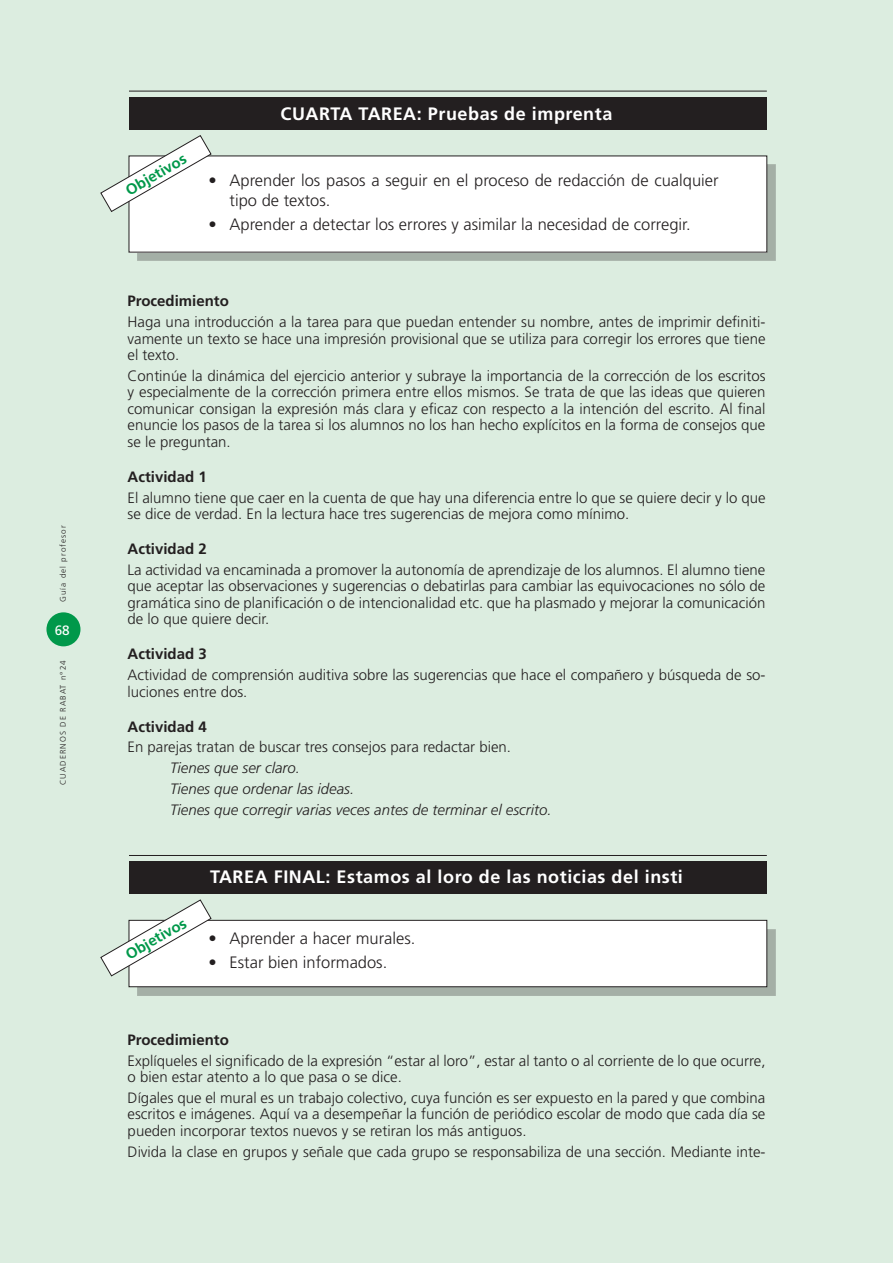
<style>
.page{position:relative;width:893px;height:1263px;background:#dcede0}
.page>*{position:absolute;margin:0;border:0;box-sizing:border-box;transform-origin:0 0}
.t1{font:700 18px "Frutiger";letter-spacing:.03em;color:#fff}
.t2{font:300 16.5px/19.8px "Frutiger";color:#231f20}
.t3{font:300 15px/16.5px "Frutiger";color:#231f20;text-align:justify}
.t4{font:italic 300 15px/20.7px "Frutiger";color:#231f20}
.t5{font:700 15px "Frutiger";color:#231f20}
.t6{font:700 15px "Frutiger";color:#00984a}
.t7{font:13.5px "Frutiger";color:#fff}
.t8{font:300 8.1px "Frutiger";letter-spacing:.13em;color:#231f20}
</style>
<div class="page">
<div style="left:137px;top:164px;width:639px;height:97px;background:#231f20;opacity:.3"></div>
<div style="left:129px;top:156px;width:638px;height:96px;background:#fff"></div>
<div style="left:137px;top:928px;width:639px;height:67px;background:#231f20;opacity:.3"></div>
<div style="left:129px;top:920px;width:638px;height:67px;background:#fff"></div>
<div style="left:129px;top:920px;width:638px;height:67px;border:1px solid #231f20"></div>
<svg style="left:100px;top:135px;width:111px;height:77px"></svg>
<svg style="left:100px;top:899px;width:111px;height:77px"></svg>
<div style="left:129px;top:97px;width:638px;height:33px;background:#231f20"></div>
<hr style="left:129px;top:91px;width:638px;height:1px;background:#231f20">
<div style="left:129px;top:861px;width:638px;height:33px;background:#231f20"></div>
<hr style="left:129px;top:855px;width:638px;height:1px;background:#231f20">
<div style="left:46px;top:612px;width:34px;height:34px;background:#00984a;border-radius:50%"></div>
<p class="t8" style="left:58px;top:602px;width:78px;rotate:-90deg">Guía del profesor</p>
<p class="t7" style="left:55px;top:622px;width:17px">68</p>
<p class="t8" style="left:58px;top:785px;width:126px;rotate:-90deg">CUADERNOS DE RABAT n°24</p>
<p class="t6" style="left:122px;top:183px;width:71px;rotate:-30deg">Objetivos</p>
<p class="t1" style="left:281px;top:103px;width:38px">CUARTA</p>
<p class="t1" style="left:359px;top:103px;width:13px">TAREA</p>
<p class="t1" style="left:417px;top:103px;width:197px">: Pruebas de imprenta</p>
<p class="t2" style="left:230px;top:170px;width:490px;text-indent:-21px">• Aprender los pasos a seguir en el proceso de redacción de cualquier tipo de textos.</p>
<p class="t2" style="left:208px;top:214px;width:484px">• Aprender a detectar los errores y asimilar la necesidad de corregir.</p>
<p class="t5" style="left:128px;top:292px;width:103px">Procedimiento</p>
<p class="t3" style="left:128px;top:314px;width:639px">Haga una introducción a la tarea para que puedan entender su nombre, antes de imprimir definiti&shy;vamente un texto se hace una impresión provisional que se utiliza para corregir los errores que tiene el texto.</p>
<p class="t3" style="left:128px;top:367px;width:639px">Continúe la dinámica del ejercicio anterior y subraye la importancia de la corrección de los escritos y especialmente de la corrección primera entre ellos mismos. Se trata de que las ideas que quieren comunicar consigan la expresión más clara y eficaz con respecto a la intención del escrito. Al final enuncie los pasos de la tarea si los alumnos no los han hecho explícitos en la forma de consejos que se le preguntan.</p>
<p class="t5" style="left:128px;top:468px;width:81px">Actividad 1</p>
<p class="t3" style="left:128px;top:489px;width:639px">El alumno tiene que caer en la cuenta de que hay una diferencia entre lo que se quiere decir y lo que se dice de verdad. En la lectura hace tres sugerencias de mejora como mínimo.</p>
<p class="t5" style="left:128px;top:540px;width:81px">Actividad 2</p>
<p class="t3" style="left:128px;top:561px;width:639px">La actividad va encaminada a promover la autonomía de aprendizaje de los alumnos. El alumno tiene que aceptar las observaciones y sugerencias o debatirlas para cambiar las equivocaciones no sólo de gramática sino de planificación o de intencionalidad etc. que ha plasmado y mejorar la comunicación de lo que quiere decir.</p>
<p class="t5" style="left:128px;top:645px;width:81px">Actividad 3</p>
<p class="t3" style="left:128px;top:667px;width:639px">Actividad de comprensión auditiva sobre las sugerencias que hace el compañero y búsqueda de so&shy;luciones entre dos.</p>
<p class="t5" style="left:128px;top:717px;width:81px">Actividad 4</p>
<p class="t3" style="left:128px;top:739px;width:385px">En parejas tratan de buscar tres consejos para redactar bien.</p>
<p class="t4" style="left:170px;top:757px;width:383px">Tienes que ser claro.<br>Tienes que ordenar las ideas.<br>Tienes que corregir varias veces antes de terminar el escrito.</p>
<p class="t6" style="left:122px;top:948px;width:71px;rotate:-30deg">Objetivos</p>
<p class="t1" style="left:210px;top:866px;width:13px">TAREA</p>
<p class="t1" style="left:274px;top:866px;width:411px">FINAL: Estamos al loro de las noticias del insti</p>
<p class="t2" style="left:208px;top:929px;width:209px">• Aprender a hacer murales.</p>
<p class="t2" style="left:208px;top:953px;width:180px">• Estar bien informados.</p>
<p class="t5" style="left:128px;top:1031px;width:103px">Procedimiento</p>
<p class="t3" style="left:128px;top:1052px;width:639px">Explíqueles el significado de la expresión “estar al loro”, estar al tanto o al corriente de lo que ocurre, o bien estar atento a lo que pasa o se dice.</p>
<p class="t3" style="left:128px;top:1089px;width:639px">Dígales que el mural es un trabajo colectivo, cuya función es ser expuesto en la pared y que combina escritos e imágenes. Aquí va a desempeñar la función de periódico escolar de modo que cada día se pueden incorporar textos nuevos y se retiran los más antiguos.</p>
<p class="t3" style="left:128px;top:1143px;width:639px">Divida la clase en grupos y señale que cada grupo se responsabiliza de una sección. Mediante inte-</p>
</div>
